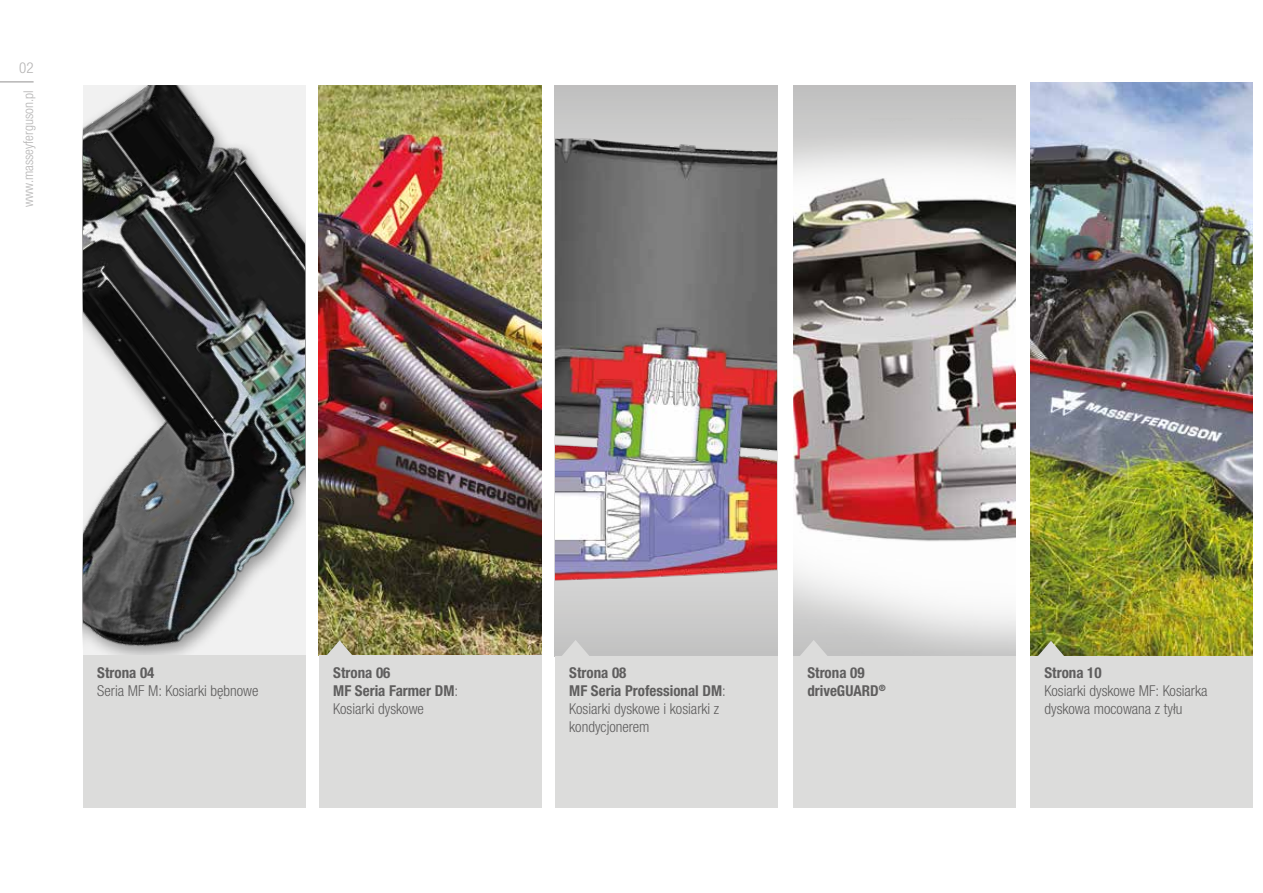
<style>
.page{position:relative;width:1263px;height:893px;background:#fff}
.page>*{position:absolute;margin:0;border:0;box-sizing:border-box;transform-origin:0 0}
.t1{font:300 condensed 15px/18px "Helvetica Neue LTW1 G";color:#5f5e5e}
.t2{font:700 condensed 15px/18px "Helvetica Neue LTW1 G";color:#5f5e5e}
.t3{font:300 condensed 15px "Helvetica Neue LTW1 G";color:#b6b5b5}
.t4{font:300 condensed 13.5px "Helvetica Neue LTW1 G";color:#b6b5b5}
.s1{font-weight:300}
.s2{font-weight:700}
</style>
<div class="page">
<img style="left:319px;top:85px;width:222px;height:570px">
<img style="left:1030px;top:82px;width:222px;height:573px">
<img style="left:83px;top:85px;width:222px;height:570px">
<div style="left:555px;top:85px;width:222px;height:571px;background:#c5c5c5"></div>
<div style="left:793px;top:656px;width:222px;height:152px;background:#dcdcdb"></div>
<div style="left:1030px;top:656px;width:222px;height:152px;background:#dcdcdb"></div>
<div style="left:555px;top:656px;width:222px;height:152px;background:#dcdcdb"></div>
<div style="left:319px;top:655px;width:222px;height:153px;background:#dcdcdb"></div>
<div style="left:83px;top:655px;width:222px;height:153px;background:#dcdcdb"></div>
<svg style="left:799px;top:655px;width:29px;height:1px"></svg>
<svg style="left:1037px;top:641px;width:28px;height:15px"></svg>
<svg style="left:562px;top:647px;width:27px;height:9px"></svg>
<svg style="left:325px;top:640px;width:29px;height:15px"></svg>
<img style="left:555px;top:139px;width:222px;height:508px">
<img style="left:793px;top:85px;width:222px;height:570px">
<hr style="left:0;top:81px;width:34px;height:2px;background:#b6b5b5">
<p class="t3" style="left:19px;top:59px;width:16px">02</p>
<p class="t4" style="left:20px;top:207px;width:118px;rotate:-90deg">www.masseyferguson.pl</p>
<p class="t2" style="left:97px;top:664px;width:59px">Strona 04</p>
<p class="t1" style="left:97px;top:682px;width:163px">Seria MF M: Kosiarki bębnowe</p>
<p class="t2" style="left:333px;top:664px;width:126px">Strona 06<br>MF Seria Farmer DM<span class="s1">:<br>Kosiarki dyskowe</span></p>
<p class="t1" style="left:569px;top:664px;width:158px"><span class="s2">Strona 08<br>MF Seria Professional DM</span>:<br>Kosiarki dyskowe i kosiarki z kondycjonerem</p>
<p class="t2" style="left:807px;top:664px;width:80px">Strona 09 driveGUARD<sup>®</sup></p>
<p class="t2" style="left:1044px;top:664px;width:59px">Strona 10</p>
<p class="t1" style="left:1044px;top:682px;width:165px">Kosiarki dyskowe MF: Kosiarka dyskowa mocowana z tyłu</p>
</div>
